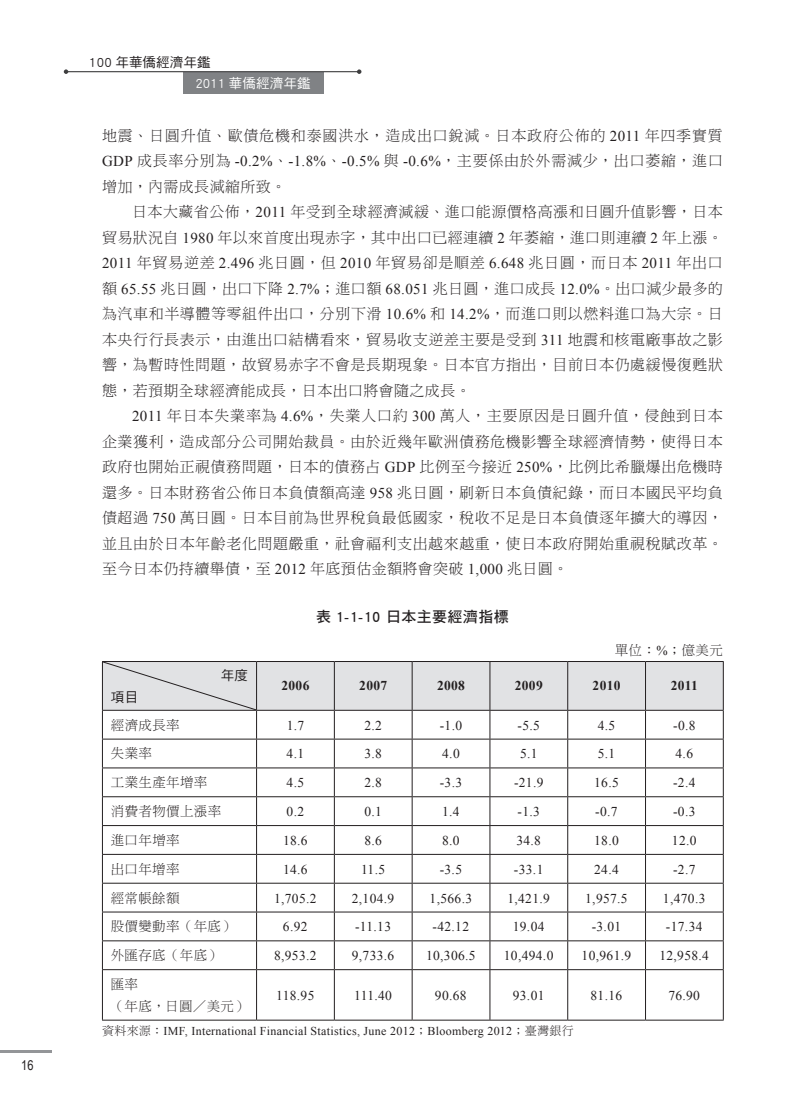
<style>
.page{position:relative;width:808px;height:1106px;background:#fff}
.page>*{position:absolute;margin:0;border:0;box-sizing:border-box;transform-origin:0 0}
.內文{font:15px/25.5px "DF Ming Std W3";letter-spacing:.035em;color:#231f20;text-align:justify}
.表格標題{font:15px "DF Hei Std W7";letter-spacing:.025em;color:#231f20}
.表格內文_9P{font:13.5px "Times New Roman";letter-spacing:.025em;color:#231f20}
.表格內文_9P-2{font:13.5px "DF Ming Std W3";letter-spacing:.025em;color:#231f20}
.表格內文_9P-3{font:700 13.5px "Times New Roman";letter-spacing:.025em;color:#231f20}
.表格內文_9P-4{font:13.5px "DF Hei Std W5";letter-spacing:.01em;color:#231f20}
.t1{font:13.5px "DF Hei Std W5";letter-spacing:.01em;color:#fff}
.表格_單位{font:13.5px "DF Ming Std W3";color:#231f20}
.t2{font:13.5px "Arial Narrow";color:#231f20}
.表格註8P{font:12px "Times New Roman";letter-spacing:.025em;color:#231f20}
.s1{font-family:"Times New Roman"}
.s2{font-family:"DF Ming Std W3"}
</style>
<div class="page">
<hr style="left:0;top:1050px;width:51px;height:2px;background:#939598">
<div style="left:183px;top:72px;width:140px;height:22px;background:#808285"></div>
<hr style="left:66px;top:71px;width:293px;height:1px;background:#3e3e3f">
<svg style="left:64px;top:69px;width:4px;height:5px"></svg>
<svg style="left:357px;top:69px;width:4px;height:5px"></svg>
<hr style="left:102px;top:969px;width:155px;height:1px;background:#231f20">
<hr style="left:102px;top:970px;width:1px;height:49px;background:#231f20">
<hr style="left:257px;top:969px;width:77px;height:1px;background:#231f20">
<hr style="left:256px;top:970px;width:1px;height:49px;background:#231f20">
<hr style="left:334px;top:969px;width:78px;height:1px;background:#231f20">
<hr style="left:334px;top:970px;width:1px;height:49px;background:#231f20">
<hr style="left:412px;top:969px;width:78px;height:1px;background:#231f20">
<hr style="left:412px;top:970px;width:1px;height:49px;background:#231f20">
<hr style="left:490px;top:969px;width:78px;height:1px;background:#231f20">
<hr style="left:489px;top:970px;width:1px;height:49px;background:#231f20">
<hr style="left:568px;top:969px;width:77px;height:1px;background:#231f20">
<hr style="left:567px;top:970px;width:1px;height:49px;background:#231f20">
<hr style="left:645px;top:969px;width:79px;height:1px;background:#231f20">
<hr style="left:645px;top:970px;width:1px;height:49px;background:#231f20">
<hr style="left:723px;top:970px;width:1px;height:49px;background:#231f20">
<hr style="left:102px;top:1019px;width:155px;height:1px;background:#231f20">
<hr style="left:257px;top:1019px;width:77px;height:1px;background:#231f20">
<hr style="left:334px;top:1019px;width:78px;height:1px;background:#231f20">
<hr style="left:412px;top:1019px;width:78px;height:1px;background:#231f20">
<hr style="left:490px;top:1019px;width:78px;height:1px;background:#231f20">
<hr style="left:568px;top:1019px;width:77px;height:1px;background:#231f20">
<hr style="left:645px;top:1019px;width:79px;height:1px;background:#231f20">
<svg style="left:102px;top:661px;width:622px;height:308px"></svg>
<p class="t2" style="left:21px;top:1055px;width:14px">16</p>
<p class="表格內文_9P-4" style="left:89px;top:54px;width:123px">100 年華僑經濟年鑑</p>
<p class="t1" style="left:195px;top:76px;width:117px">2011 華僑經濟年鑑</p>
<p class="內文" style="left:102px;top:122px;width:622px">地震、日圓升值、歐債危機和泰國洪水，造成出口銳減。日本政府公佈的 <span class="s1">2011</span> 年四季實質<span class="s1">GDP</span> 成長率分別為 <span class="s1">-0.2%</span>、<span class="s1">-1.8%</span>、<span class="s1">-0.5%</span> 與 <span class="s1">-0.6%</span>，主要係由於外需減少，出口萎縮，進口增加，內需成長減縮所致。</p>
<p class="內文" style="left:102px;top:199px;width:622px;text-indent:30px">日本大藏省公佈，<span class="s1">2011</span> 年受到全球經濟減緩、進口能源價格高漲和日圓升值影響，日本貿易狀況自 <span class="s1">1980</span> 年以來首度出現赤字，其中出口已經連續 <span class="s1">2</span> 年萎縮，進口則連續 <span class="s1">2</span> 年上漲。<span class="s1">2011</span> 年貿易逆差 <span class="s1">2.496</span> 兆日圓，但 <span class="s1">2010</span> 年貿易卻是順差 <span class="s1">6.648</span> 兆日圓，而日本 <span class="s1">2011</span> 年出口額 <span class="s1">65.55</span> 兆日圓，出口下降 <span class="s1">2.7%</span>；進口額 <span class="s1">68.051</span> 兆日圓，進口成長 <span class="s1">12.0%</span>。出口減少最多的為汽車和半導體等零組件出口，分別下滑 <span class="s1">10.6%</span> 和 <span class="s1">14.2%</span>，而進口則以燃料進口為大宗。日本央行行長表示，由進出口結構看來，貿易收支逆差主要是受到 <span class="s1">311</span> 地震和核電廠事故之影響，為暫時性問題，故貿易赤字不會是長期現象。日本官方指出，目前日本仍處緩慢復甦狀態，若預期全球經濟能成長，日本出口將會隨之成長。</p>
<p class="內文" style="left:102px;top:403px;width:622px;text-indent:30px"><span class="s1">2011</span> 年日本失業率為 <span class="s1">4.6%</span>，失業人口約 <span class="s1">300</span> 萬人，主要原因是日圓升值，侵蝕到日本企業獲利，造成部分公司開始裁員。由於近幾年歐洲債務危機影響全球經濟情勢，使得日本政府也開始正視債務問題，日本的債務占 <span class="s1">GDP</span> 比例至今接近 <span class="s1">250%</span>，比例比希臘爆出危機時還多。日本財務省公佈日本負債額高達 <span class="s1">958</span> 兆日圓，刷新日本負債紀錄，而日本國民平均負債超過 <span class="s1">750</span> 萬日圓。日本目前為世界稅負最低國家，稅收不足是日本負債逐年擴大的導因，並且由於日本年齡老化問題嚴重，社會福利支出越來越重，使日本政府開始重視稅賦改革。至今日本仍持續舉債，至 <span class="s1">2012</span> 年底預估金額將會突破 <span class="s1">1,000</span> 兆日圓。</p>
<p class="表格標題" style="left:316px;top:608px;width:194px">表 1-1-10 日本主要經濟指標</p>
<p class="表格_單位" style="left:615px;top:643px;width:110px">單位：<span class="s1">%</span>；億美元</p>
<p class="表格內文_9P-4" style="left:221px;top:667px;width:29px">年度</p>
<p class="表格內文_9P-4" style="left:111px;top:690px;width:29px">項目</p>
<p class="表格內文_9P-3" style="left:281px;top:676px;width:30px">2006</p>
<p class="表格內文_9P-3" style="left:359px;top:676px;width:30px">2007</p>
<p class="表格內文_9P-3" style="left:437px;top:676px;width:30px">2008</p>
<p class="表格內文_9P-3" style="left:515px;top:676px;width:30px">2009</p>
<p class="表格內文_9P-3" style="left:593px;top:676px;width:30px">2010</p>
<p class="表格內文_9P-3" style="left:671px;top:676px;width:29px">2011</p>
<p class="表格內文_9P-2" style="left:111px;top:717px;width:70px">經濟成長率</p>
<p class="表格內文_9P" style="left:287px;top:716px;width:19px">1.7</p>
<p class="表格內文_9P" style="left:364px;top:716px;width:19px">2.2</p>
<p class="表格內文_9P" style="left:440px;top:716px;width:24px">-1.0</p>
<p class="表格內文_9P" style="left:518px;top:716px;width:24px">-5.5</p>
<p class="表格內文_9P" style="left:598px;top:716px;width:19px">4.5</p>
<p class="表格內文_9P" style="left:673px;top:716px;width:24px">-0.8</p>
<p class="表格內文_9P-2" style="left:111px;top:746px;width:43px">失業率</p>
<p class="表格內文_9P" style="left:287px;top:744px;width:19px">4.1</p>
<p class="表格內文_9P" style="left:364px;top:744px;width:19px">3.8</p>
<p class="表格內文_9P" style="left:442px;top:744px;width:19px">4.0</p>
<p class="表格內文_9P" style="left:520px;top:744px;width:19px">5.1</p>
<p class="表格內文_9P" style="left:598px;top:744px;width:19px">5.1</p>
<p class="表格內文_9P" style="left:675px;top:744px;width:19px">4.6</p>
<p class="表格內文_9P-2" style="left:111px;top:775px;width:98px">工業生產年增率</p>
<p class="表格內文_9P" style="left:287px;top:773px;width:19px">4.5</p>
<p class="表格內文_9P" style="left:364px;top:773px;width:19px">2.8</p>
<p class="表格內文_9P" style="left:440px;top:773px;width:24px">-3.3</p>
<p class="表格內文_9P" style="left:514px;top:773px;width:31px">-21.9</p>
<p class="表格內文_9P" style="left:594px;top:773px;width:26px">16.5</p>
<p class="表格內文_9P" style="left:673px;top:773px;width:24px">-2.4</p>
<p class="表格內文_9P-2" style="left:111px;top:804px;width:112px">消費者物價上漲率</p>
<p class="表格內文_9P" style="left:287px;top:802px;width:19px">0.2</p>
<p class="表格內文_9P" style="left:364px;top:802px;width:19px">0.1</p>
<p class="表格內文_9P" style="left:442px;top:802px;width:19px">1.4</p>
<p class="表格內文_9P" style="left:517px;top:802px;width:24px">-1.3</p>
<p class="表格內文_9P" style="left:595px;top:802px;width:24px">-0.7</p>
<p class="表格內文_9P" style="left:673px;top:802px;width:24px">-0.3</p>
<p class="表格內文_9P-2" style="left:111px;top:832px;width:70px">進口年增率</p>
<p class="表格內文_9P" style="left:283px;top:831px;width:26px">18.6</p>
<p class="表格內文_9P" style="left:364px;top:831px;width:19px">8.6</p>
<p class="表格內文_9P" style="left:442px;top:831px;width:19px">8.0</p>
<p class="表格內文_9P" style="left:516px;top:831px;width:26px">34.8</p>
<p class="表格內文_9P" style="left:594px;top:831px;width:26px">18.0</p>
<p class="表格內文_9P" style="left:672px;top:831px;width:26px">12.0</p>
<p class="表格內文_9P-2" style="left:111px;top:861px;width:70px">出口年增率</p>
<p class="表格內文_9P" style="left:283px;top:860px;width:26px">14.6</p>
<p class="表格內文_9P" style="left:361px;top:860px;width:26px">11.5</p>
<p class="表格內文_9P" style="left:440px;top:860px;width:24px">-3.5</p>
<p class="表格內文_9P" style="left:514px;top:860px;width:31px">-33.1</p>
<p class="表格內文_9P" style="left:594px;top:860px;width:26px">24.4</p>
<p class="表格內文_9P" style="left:673px;top:860px;width:24px">-2.7</p>
<p class="表格內文_9P-2" style="left:111px;top:890px;width:70px">經常帳餘額</p>
<p class="表格內文_9P" style="left:274px;top:889px;width:44px">1,705.2</p>
<p class="表格內文_9P" style="left:352px;top:889px;width:44px">2,104.9</p>
<p class="表格內文_9P" style="left:430px;top:889px;width:44px">1,566.3</p>
<p class="表格內文_9P" style="left:507px;top:889px;width:44px">1,421.9</p>
<p class="表格內文_9P" style="left:585px;top:889px;width:44px">1,957.5</p>
<p class="表格內文_9P" style="left:663px;top:889px;width:44px">1,470.3</p>
<p class="表格內文_9P-2" style="left:111px;top:919px;width:126px">股價變動率（年底）</p>
<p class="表格內文_9P" style="left:283px;top:917px;width:26px">6.92</p>
<p class="表格內文_9P" style="left:355px;top:917px;width:38px">-11.13</p>
<p class="表格內文_9P" style="left:433px;top:917px;width:38px">-42.12</p>
<p class="表格內文_9P" style="left:513px;top:917px;width:33px">19.04</p>
<p class="表格內文_9P" style="left:592px;top:917px;width:31px">-3.01</p>
<p class="表格內文_9P" style="left:666px;top:917px;width:38px">-17.34</p>
<p class="表格內文_9P-2" style="left:111px;top:948px;width:112px">外匯存底（年底）</p>
<p class="表格內文_9P" style="left:274px;top:946px;width:44px">8,953.2</p>
<p class="表格內文_9P" style="left:352px;top:946px;width:44px">9,733.6</p>
<p class="表格內文_9P" style="left:426px;top:946px;width:51px">10,306.5</p>
<p class="表格內文_9P" style="left:504px;top:946px;width:51px">10,494.0</p>
<p class="表格內文_9P" style="left:582px;top:946px;width:51px">10,961.9</p>
<p class="表格內文_9P" style="left:659px;top:946px;width:51px">12,958.4</p>
<p class="表格內文_9P-2" style="left:111px;top:976px;width:29px">匯率</p>
<p class="表格內文_9P-2" style="left:111px;top:998px;width:139px">（年底，日圓／美元）</p>
<p class="表格內文_9P" style="left:276px;top:986px;width:40px">118.95</p>
<p class="表格內文_9P" style="left:354px;top:986px;width:39px">111.40</p>
<p class="表格內文_9P" style="left:435px;top:986px;width:33px">90.68</p>
<p class="表格內文_9P" style="left:513px;top:986px;width:33px">93.01</p>
<p class="表格內文_9P" style="left:590px;top:986px;width:33px">81.16</p>
<p class="表格內文_9P" style="left:668px;top:986px;width:33px">76.90</p>
<p class="表格註8P" style="left:102px;top:1023px;width:473px"><span class="s2">資料來源：</span>IMF, International Financial Statistics, June 2012<span class="s2">；</span>Bloomberg 2012<span class="s2">；臺灣銀行</span></p>
</div>
